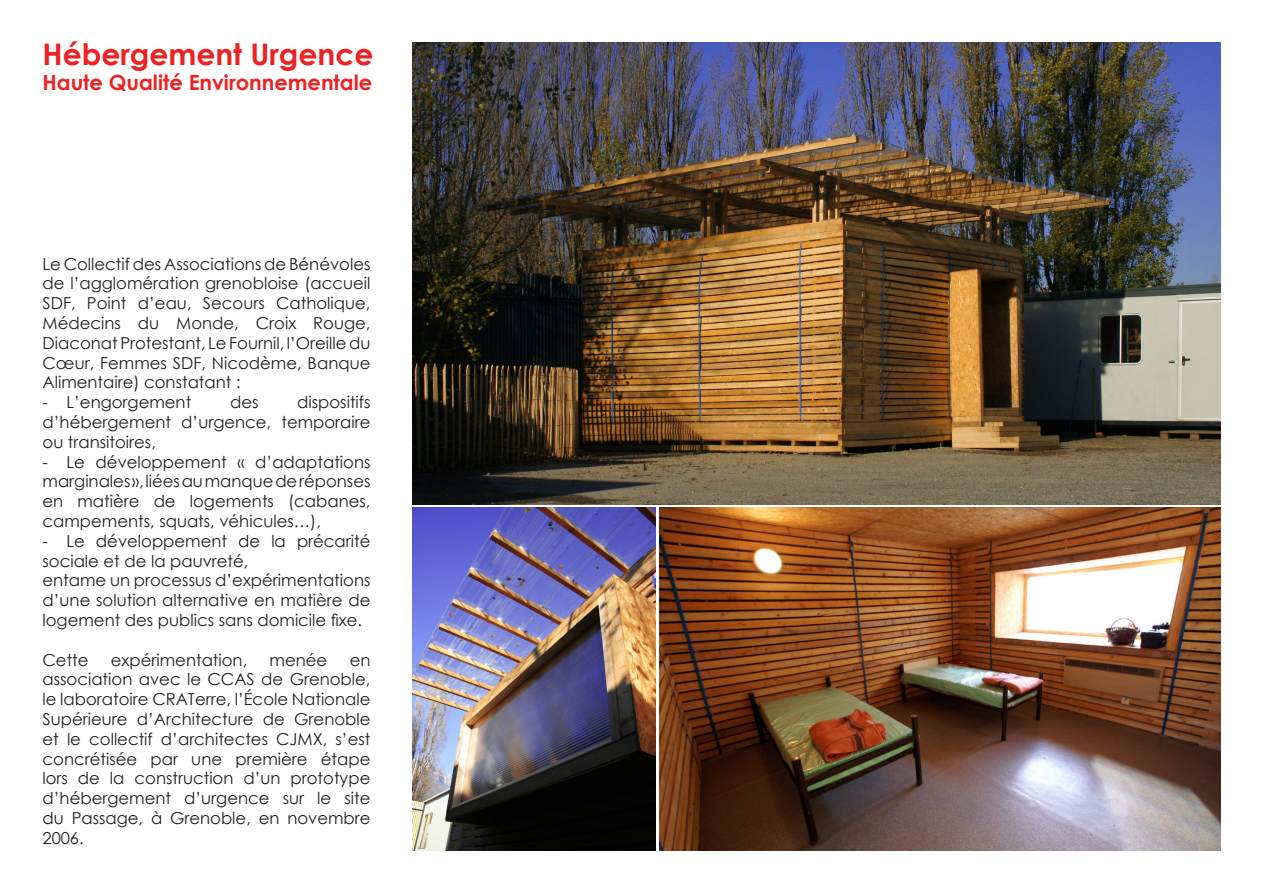
<style>
.page{position:relative;width:1263px;height:893px;background:#fff}
.page>*{position:absolute;margin:0;border:0;box-sizing:border-box;transform-origin:0 0}
.t1{font:700 29.7px "Century Gothic";color:#ee2123}
.t2{font:700 21px "Century Gothic";color:#ee2123}
.t3{font:16.5px/19.8px "Century Gothic";color:#231f20;text-align:justify}
</style>
<div class="page">
<img style="left:412px;top:43px;width:808px;height:462px">
<img style="left:412px;top:507px;width:244px;height:343px">
<img style="left:659px;top:507px;width:561px;height:343px">
<p class="t1" style="left:43px;top:31px;width:332px">Hébergement Urgence</p>
<p class="t2" style="left:43px;top:66px;width:331px">Haute Qualité Environnementale</p>
<p class="t3" style="left:43px;top:254px;width:329px">Le Collectif des Associations de Bénévoles de l’agglomération grenobloise (accueil SDF, Point d’eau, Secours Catholique, Médecins du Monde, Croix Rouge, Diaconat Protestant, Le Fournil, l’Oreille du Cœur, Femmes SDF, Nicodème, Banque Alimentaire) constatant :</p>
<p class="t3" style="left:43px;top:392px;width:150px">- L’engorgement</p>
<p class="t3" style="left:230px;top:392px;width:30px">des</p>
<p class="t3" style="left:43px;top:392px;width:329px;text-indent:255px">dispositifs d’hébergement d’urgence, temporaire ou transitoires,</p>
<p class="t3" style="left:43px;top:452px;width:329px">- Le développement « d’adaptations marginales », liées au manque de réponses en matière de logements (cabanes, campements, squats, véhicules…),</p>
<p class="t3" style="left:43px;top:531px;width:329px">- Le développement de la précarité sociale et de la pauvreté,</p>
<p class="t3" style="left:43px;top:570px;width:329px">entame un processus d’expérimentations d’une solution alternative en matière de logement des publics sans domicile fixe.</p>
<p class="t3" style="left:43px;top:650px;width:48px">Cette</p>
<p class="t3" style="left:111px;top:650px;width:138px">expérimentation,</p>
<p class="t3" style="left:270px;top:650px;width:59px">menée</p>
<p class="t3" style="left:43px;top:650px;width:329px;text-indent:307px">en association avec le CCAS de Grenoble, le laboratoire CRATerre, l’École Nationale Supérieure d’Architecture de Grenoble et le collectif d’architectes CJMX, s’est concrétisée par une première étape lors de la construction d’un prototype d’hébergement d’urgence sur le site du Passage, à Grenoble, en novembre 2006.</p>
</div>
